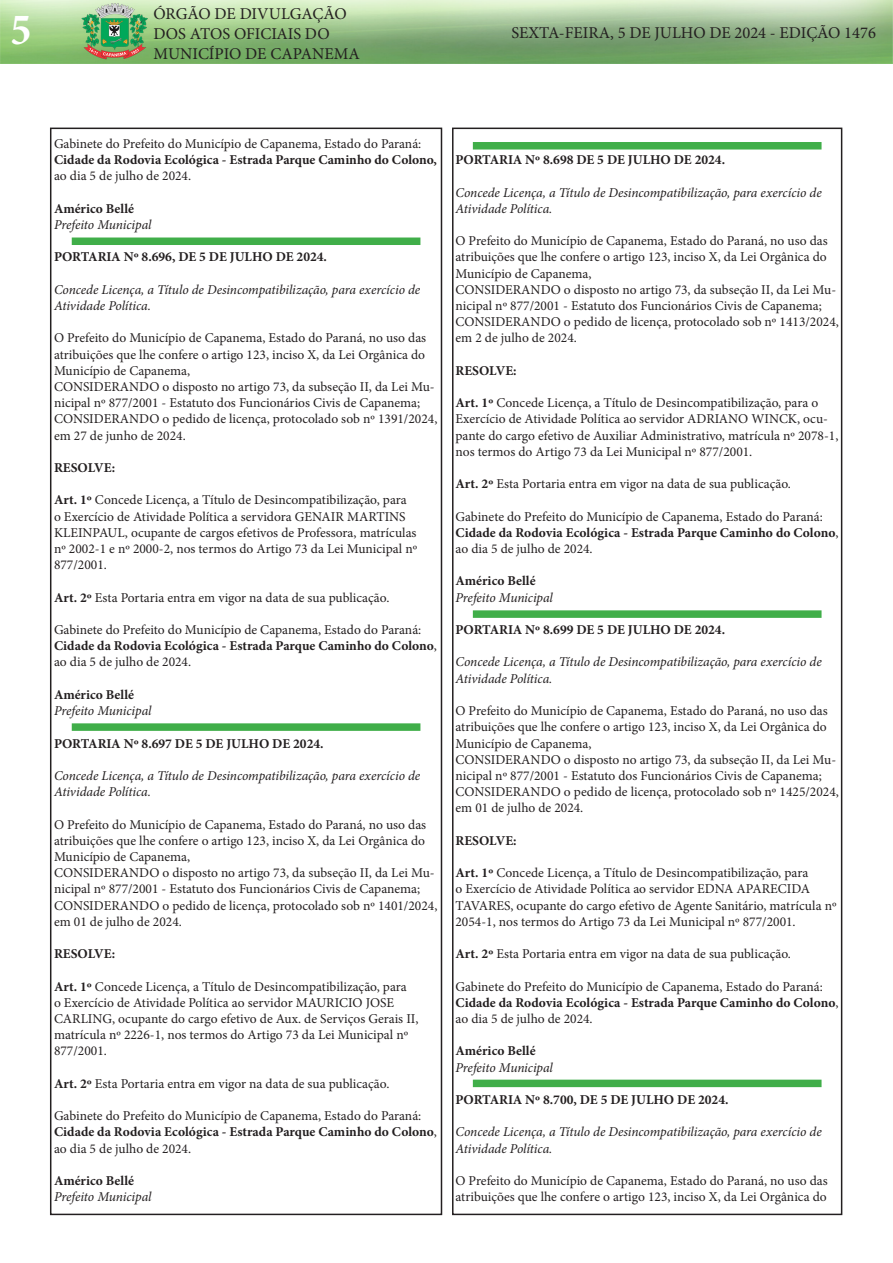
<style>
.page{position:relative;width:893px;height:1263px;background:#fff}
.page>*{position:absolute;margin:0;border:0;box-sizing:border-box;transform-origin:0 0}
.t1{font:700 condensed 45px "Minion Pro";color:#fff}
.t2{font:16.5px/19.8px "Minion Pro";color:#231f20}
.t3{font:13.5px/16.2px "Minion Pro";color:#231f20}
.t4{font:italic 13.5px/16.2px "Minion Pro";letter-spacing:-.005em;color:#231f20}
.t5{font:700 13.5px "Minion Pro";color:#231f20}
.s1{font-weight:700}
</style>
<div class="page">
<div style="left:50px;top:128px;width:392px;height:1087px;border:2px solid #231f20"></div>
<img style="left:0;top:0;width:893px;height:64px">
<div style="left:452px;top:128px;width:390px;height:1087px;border:2px solid #231f20"></div>
<div style="left:72px;top:237px;width:348px;height:8px;background:#40ae49"></div>
<div style="left:72px;top:723px;width:348px;height:8px;background:#40ae49"></div>
<div style="left:473px;top:142px;width:348px;height:8px;background:#40ae49"></div>
<div style="left:473px;top:610px;width:348px;height:8px;background:#40ae49"></div>
<div style="left:473px;top:1080px;width:348px;height:7px;background:#40ae49"></div>
<h1 class="t1" style="left:11px;top:-1px;width:22px">5</h1>
<p class="t2" style="left:153px;top:4px;width:208px">ÓRGÃO DE DIVULGAÇÃO<br>DOS ATOS OFICIAIS DO<br>MUNICÍPIO DE CAPANEMA</p>
<p class="t2" style="left:511px;top:23px;width:366px">SEXTA-FEIRA, 5 DE JULHO DE 2024 - EDIÇÃO 1476</p>
<p class="t3" style="left:54px;top:136px;width:385px">Gabinete do Prefeito do Município de Capanema, Estado do Paraná:<br><span class="s1">Cidade da Rodovia Ecológica - Estrada Parque Caminho do Colono, </span>ao dia 5 de julho de 2024.</p>
<p class="t5" style="left:54px;top:199px;width:82px">Américo Bellé</p>
<p class="t4" style="left:54px;top:217px;width:99px">Prefeito Municipal</p>
<p class="t5" style="left:54px;top:248px;width:275px">PORTARIA Nº 8.696, DE 5 DE JULHO DE 2024.</p>
<p class="t4" style="left:54px;top:281px;width:368px">Concede Licença, a Título de Desincompatibilização, para exercício de<br>Atividade Política.</p>
<p class="t3" style="left:54px;top:330px;width:374px;text-align:justify">O Prefeito do Município de Capanema, Estado do Paraná, no uso das atribuições que lhe confere o artigo 123, inciso X, da Lei Orgânica do Município de Capanema,</p>
<p class="t3" style="left:54px;top:379px;width:382px">CONSIDERANDO o disposto no artigo 73, da subseção II, da Lei Mu&shy;nicipal nº 877/2001 - Estatuto dos Funcionários Civis de Capanema;</p>
<p class="t3" style="left:54px;top:411px;width:385px">CONSIDERANDO o pedido de licença, protocolado sob nº 1391/2024, em 27 de junho de 2024.</p>
<p class="t5" style="left:54px;top:458px;width:63px">RESOLVE:</p>
<p class="t3" style="left:54px;top:492px;width:365px"><span class="s1">Art. 1º</span> Concede Licença, a Título de Desincompatibilização, para<br>o Exercício de Atividade Política a servidora GENAIR MARTINS KLEINPAUL, ocupante de cargos efetivos de Professora, matrículas nº 2002-1 e nº 2000-2, nos termos do Artigo 73 da Lei Municipal nº 877/2001.</p>
<p class="t3" style="left:54px;top:589px;width:337px"><span class="s1">Art. 2º</span> Esta Portaria entra em vigor na data de sua publicação.</p>
<p class="t3" style="left:54px;top:622px;width:384px">Gabinete do Prefeito do Município de Capanema, Estado do Paraná:<br><span class="s1">Cidade da Rodovia Ecológica - Estrada Parque Caminho do Colono</span>, ao dia 5 de julho de 2024.</p>
<p class="t5" style="left:54px;top:685px;width:82px">Américo Bellé</p>
<p class="t4" style="left:54px;top:703px;width:99px">Prefeito Municipal</p>
<p class="t5" style="left:54px;top:734px;width:271px">PORTARIA Nº 8.697 DE 5 DE JULHO DE 2024.</p>
<p class="t4" style="left:54px;top:767px;width:368px">Concede Licença, a Título de Desincompatibilização, para exercício de<br>Atividade Política.</p>
<p class="t3" style="left:54px;top:816px;width:374px;text-align:justify">O Prefeito do Município de Capanema, Estado do Paraná, no uso das atribuições que lhe confere o artigo 123, inciso X, da Lei Orgânica do Município de Capanema,</p>
<p class="t3" style="left:54px;top:865px;width:382px">CONSIDERANDO o disposto no artigo 73, da subseção II, da Lei Mu&shy;nicipal nº 877/2001 - Estatuto dos Funcionários Civis de Capanema;</p>
<p class="t3" style="left:54px;top:897px;width:385px">CONSIDERANDO o pedido de licença, protocolado sob nº 1401/2024, em 01 de julho de 2024.</p>
<p class="t5" style="left:54px;top:944px;width:63px">RESOLVE:</p>
<p class="t3" style="left:54px;top:978px;width:366px"><span class="s1">Art. 1º</span> Concede Licença, a Título de Desincompatibilização, para<br>o Exercício de Atividade Política ao servidor MAURICIO JOSE CARLING, ocupante do cargo efetivo de Aux. de Serviços Gerais II, matrícula nº 2226-1, nos termos do Artigo 73 da Lei Municipal nº 877/2001.</p>
<p class="t3" style="left:54px;top:1075px;width:337px"><span class="s1">Art. 2º</span> Esta Portaria entra em vigor na data de sua publicação.</p>
<p class="t3" style="left:54px;top:1108px;width:384px">Gabinete do Prefeito do Município de Capanema, Estado do Paraná:<br><span class="s1">Cidade da Rodovia Ecológica - Estrada Parque Caminho do Colono</span>, ao dia 5 de julho de 2024.</p>
<p class="t5" style="left:54px;top:1171px;width:82px">Américo Bellé</p>
<p class="t4" style="left:54px;top:1189px;width:99px">Prefeito Municipal</p>
<p class="t5" style="left:455px;top:150px;width:271px">PORTARIA Nº 8.698 DE 5 DE JULHO DE 2024.</p>
<p class="t4" style="left:455px;top:184px;width:368px">Concede Licença, a Título de Desincompatibilização, para exercício de<br>Atividade Política.</p>
<p class="t3" style="left:455px;top:233px;width:374px;text-align:justify">O Prefeito do Município de Capanema, Estado do Paraná, no uso das atribuições que lhe confere o artigo 123, inciso X, da Lei Orgânica do Município de Capanema,</p>
<p class="t3" style="left:455px;top:281px;width:382px">CONSIDERANDO o disposto no artigo 73, da subseção II, da Lei Mu&shy;nicipal nº 877/2001 - Estatuto dos Funcionários Civis de Capanema;</p>
<p class="t3" style="left:455px;top:314px;width:385px">CONSIDERANDO o pedido de licença, protocolado sob nº 1413/2024, em 2 de julho de 2024.</p>
<p class="t5" style="left:455px;top:361px;width:63px">RESOLVE:</p>
<p class="t3" style="left:455px;top:395px;width:384px"><span class="s1">Art. 1º</span> Concede Licença, a Título de Desincompatibilização, para o Exercício de Atividade Política ao servidor ADRIANO WINCK, ocu&shy;pante do cargo efetivo de Auxiliar Administrativo, matrícula nº 2078-1, nos termos do Artigo 73 da Lei Municipal nº 877/2001.</p>
<p class="t3" style="left:455px;top:476px;width:337px"><span class="s1">Art. 2º</span> Esta Portaria entra em vigor na data de sua publicação.</p>
<p class="t3" style="left:455px;top:508px;width:384px">Gabinete do Prefeito do Município de Capanema, Estado do Paraná:<br><span class="s1">Cidade da Rodovia Ecológica - Estrada Parque Caminho do Colono</span>, ao dia 5 de julho de 2024.</p>
<p class="t5" style="left:455px;top:572px;width:82px">Américo Bellé</p>
<p class="t4" style="left:455px;top:589px;width:99px">Prefeito Municipal</p>
<p class="t5" style="left:455px;top:620px;width:271px">PORTARIA Nº 8.699 DE 5 DE JULHO DE 2024.</p>
<p class="t4" style="left:455px;top:654px;width:368px">Concede Licença, a Título de Desincompatibilização, para exercício de<br>Atividade Política.</p>
<p class="t3" style="left:455px;top:703px;width:374px;text-align:justify">O Prefeito do Município de Capanema, Estado do Paraná, no uso das atribuições que lhe confere o artigo 123, inciso X, da Lei Orgânica do Município de Capanema,</p>
<p class="t3" style="left:455px;top:751px;width:382px">CONSIDERANDO o disposto no artigo 73, da subseção II, da Lei Mu&shy;nicipal nº 877/2001 - Estatuto dos Funcionários Civis de Capanema;</p>
<p class="t3" style="left:455px;top:784px;width:385px">CONSIDERANDO o pedido de licença, protocolado sob nº 1425/2024, em 01 de julho de 2024.</p>
<p class="t5" style="left:455px;top:831px;width:63px">RESOLVE:</p>
<p class="t3" style="left:455px;top:865px;width:383px"><span class="s1">Art. 1º</span> Concede Licença, a Título de Desincompatibilização, para<br>o Exercício de Atividade Política ao servidor EDNA APARECIDA TAVARES, ocupante do cargo efetivo de Agente Sanitário, matrícula nº 2054-1, nos termos do Artigo 73 da Lei Municipal nº 877/2001.</p>
<p class="t3" style="left:455px;top:946px;width:337px"><span class="s1">Art. 2º</span> Esta Portaria entra em vigor na data de sua publicação.</p>
<p class="t3" style="left:455px;top:978px;width:384px">Gabinete do Prefeito do Município de Capanema, Estado do Paraná:<br><span class="s1">Cidade da Rodovia Ecológica - Estrada Parque Caminho do Colono</span>, ao dia 5 de julho de 2024.</p>
<p class="t5" style="left:455px;top:1041px;width:82px">Américo Bellé</p>
<p class="t4" style="left:455px;top:1059px;width:99px">Prefeito Municipal</p>
<p class="t5" style="left:455px;top:1090px;width:275px">PORTARIA Nº 8.700, DE 5 DE JULHO DE 2024.</p>
<p class="t4" style="left:455px;top:1124px;width:368px">Concede Licença, a Título de Desincompatibilização, para exercício de<br>Atividade Política.</p>
<p class="t3" style="left:455px;top:1172px;width:374px">O Prefeito do Município de Capanema, Estado do Paraná, no uso das atribuições que lhe confere o artigo 123, inciso X, da Lei Orgânica do</p>
</div>
